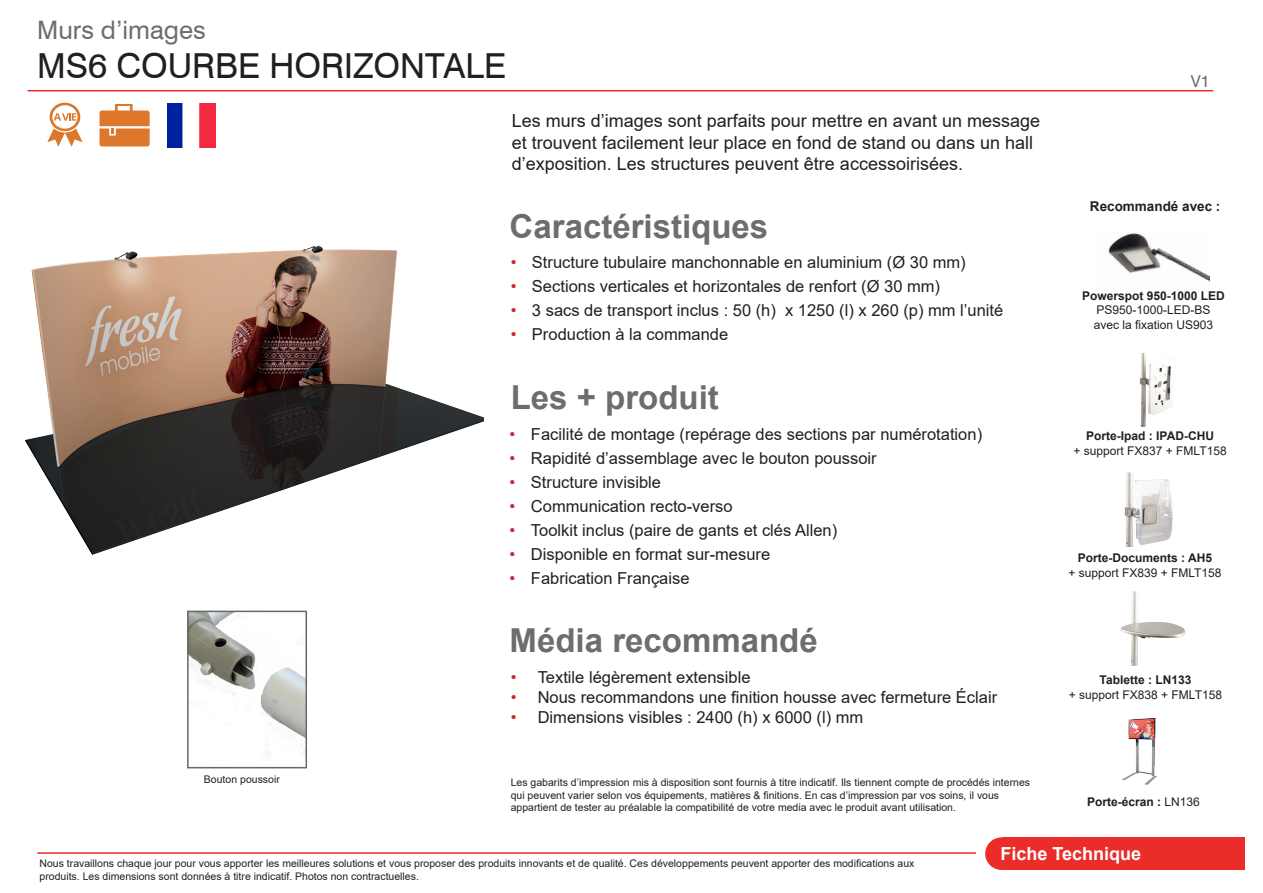
<style>
.page{position:relative;width:1263px;height:893px;background:#fff}
.page>*{position:absolute;margin:0;border:0;box-sizing:border-box;transform-origin:0 0}
.t1{font:34.5px "Swiss 721 BT";color:#231f20}
.t2{font:700 33px "Arial";color:#6c6d70}
.t3{font:25.5px "Swiss 721 BT";color:#6c6d70}
.t4{font:18px/21.6px "Arial";color:#231f20}
.t5{font:700 18px "Arial";color:#fff}
.t6{font:16.5px "Arial";color:#231f20}
.t7{font:16.5px "Swiss 721 BT";color:#6c6d70}
.Red_Bullets{font:700 13.5px "Arial";color:#231f20}
.Red_Bullets-2{font:12px "Arial";color:#231f20}
.Red_Bullets-3{font:700 12px "Arial";color:#231f20}
.t8{font:10.5px/12.6px "Arial";color:#231f20}
.s1{color:#d1232a}
.s2{font-weight:400}
</style>
<div class="page">
<hr style="left:28px;top:90px;width:1185px;height:1px;background:#ea2d29">
<div style="left:985px;top:837px;width:33px;height:33px;background:#ea2d29;border-radius:50%"></div>
<div style="left:1002px;top:837px;width:243px;height:33px;background:#ea2d29"></div>
<hr style="left:37px;top:852px;width:939px;height:2px;background:#ea2d29">
<img style="left:168px;top:104px;width:47px;height:44px">
<svg style="left:100px;top:104px;width:50px;height:43px;background:#e39357"></svg>
<img style="left:25px;top:245px;width:458px;height:310px">
<svg style="left:47px;top:103px;width:35px;height:44px"></svg>
<img style="left:1122px;top:718px;width:35px;height:67px">
<img style="left:1108px;top:233px;width:102px;height:49px">
<img style="left:1139px;top:353px;width:35px;height:73px">
<img style="left:1124px;top:472px;width:49px;height:74px">
<img style="left:1121px;top:592px;width:65px;height:74px">
<img style="left:190px;top:614px;width:114px;height:133px">
<div style="left:187px;top:611px;width:120px;height:157px;border:2px solid #666969"></div>
<p class="t3" style="left:37px;top:15px;width:170px">Murs d’images</p>
<p class="t1" style="left:37px;top:45px;width:470px">MS6 COURBE HORIZONTALE</p>
<p class="t4" style="left:512px;top:110px;width:530px">Les murs d’images sont parfaits pour mettre en avant un message et trouvent facilement leur place en fond de stand ou dans un hall d’exposition. Les structures peuvent être accessoirisées.</p>
<p class="t2" style="left:510px;top:203px;width:260px">Caractéristiques</p>
<p class="t6" style="left:511px;top:251px;width:456px"><span class="s1">•</span> Structure tubulaire manchonnable en aluminium (Ø 30 mm)</p>
<p class="t6" style="left:511px;top:275px;width:431px"><span class="s1">•</span> Sections verticales et horizontales de renfort (Ø 30 mm)</p>
<p class="t6" style="left:511px;top:299px;width:494px"><span class="s1">•</span> 3 sacs de transport inclus : 50 (h) x 1250 (l) x 260 (p) mm l’unité</p>
<p class="t6" style="left:511px;top:323px;width:219px"><span class="s1">•</span> Production à la commande</p>
<p class="t2" style="left:511px;top:374px;width:210px">Les + produit</p>
<p class="t6" style="left:510px;top:423px;width:474px"><span class="s1">•</span> Facilité de montage (repérage des sections par numérotation)</p>
<p class="t6" style="left:510px;top:447px;width:369px"><span class="s1">•</span> Rapidité d’assemblage avec le bouton poussoir</p>
<p class="t6" style="left:510px;top:471px;width:153px"><span class="s1">•</span> Structure invisible</p>
<p class="t6" style="left:510px;top:495px;width:224px"><span class="s1">•</span> Communication recto-verso</p>
<p class="t6" style="left:510px;top:519px;width:329px"><span class="s1">•</span> Toolkit inclus (paire de gants et clés Allen)</p>
<p class="t6" style="left:510px;top:543px;width:262px"><span class="s1">•</span> Disponible en format sur-mesure</p>
<p class="t6" style="left:510px;top:567px;width:181px"><span class="s1">•</span> Fabrication Française</p>
<p class="t2" style="left:510px;top:617px;width:310px">Média recommandé</p>
<p class="t8" style="left:204px;top:773px;width:77px">Bouton poussoir</p>
<p class="t6" style="left:511px;top:666px;width:241px"><span class="s1">•</span> Textile légèrement extensible</p>
<p class="t6" style="left:511px;top:686px;width:488px"><span class="s1">•</span> Nous recommandons une finition housse avec fermeture Éclair</p>
<p class="t6" style="left:511px;top:705px;width:354px"><span class="s1">•</span> Dimensions visibles : 2400 (h) x 6000 (l) mm</p>
<p class="t8" style="left:511px;top:776px;width:521px">Les gabarits d’impression mis à disposition sont fournis à titre indicatif. Ils tiennent compte de procédés internes qui peuvent varier selon vos équipements, matières &amp; finitions. En cas d’impression par vos soins, il vous appartient de tester au préalable la compatibilité de votre media avec le produit avant utilisation.</p>
<p class="t7" style="left:1191px;top:71px;width:21px">V1</p>
<p class="Red_Bullets" style="left:1090px;top:197px;width:132px">Recommandé avec :</p>
<p class="Red_Bullets-3" style="left:1082px;top:287px;width:144px">Powerspot 950-1000 LED</p>
<p class="Red_Bullets-2" style="left:1096px;top:302px;width:116px">PS950-1000-LED-BS</p>
<p class="Red_Bullets-2" style="left:1094px;top:316px;width:121px">avec la fixation US903</p>
<p class="Red_Bullets-3" style="left:1086px;top:428px;width:129px">Porte-Ipad : IPAD-CHU</p>
<p class="Red_Bullets-2" style="left:1073px;top:442px;width:155px">+ support FX837 + FMLT158</p>
<p class="Red_Bullets-3" style="left:1078px;top:550px;width:136px">Porte-Documents : AH5</p>
<p class="Red_Bullets-2" style="left:1068px;top:564px;width:155px">+ support FX839 + FMLT158</p>
<p class="Red_Bullets-3" style="left:1099px;top:672px;width:93px">Tablette : LN133</p>
<p class="Red_Bullets-2" style="left:1069px;top:686px;width:155px">+ support FX838 + FMLT158</p>
<p class="Red_Bullets-3" style="left:1087px;top:793px;width:114px">Porte-écran : <span class="s2">LN136</span></p>
<p class="t8" style="left:40px;top:857px;width:876px">Nous travaillons chaque jour pour vous apporter les meilleures solutions et vous proposer des produits innovants et de qualité. Ces développements peuvent apporter des modifications aux produits. Les dimensions sont données à titre indicatif. Photos non contractuelles.</p>
<p class="t5" style="left:1000px;top:841px;width:142px">Fiche Technique</p>
</div>
